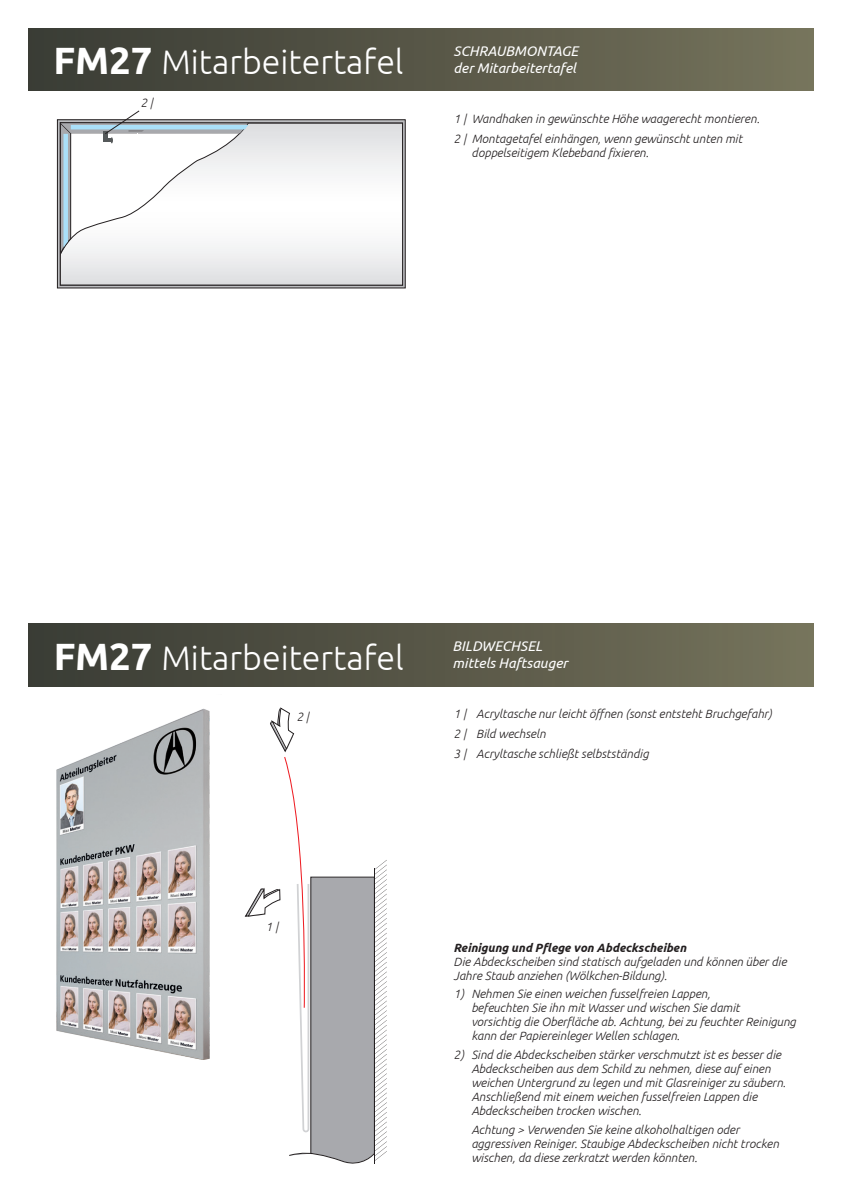
<style>
.page{position:relative;width:842px;height:1191px;background:#fff}
.page>*{position:absolute;margin:0;border:0;box-sizing:border-box;transform-origin:0 0}
.t1{font:300 34px "Ubuntu";color:#fff}
.t2{font:italic 14px/16.8px "Ubuntu";color:#fff}
.t3{font:500 13.2px/15.8px "Swiss 721 BT";color:#fff}
.t4{font:italic 300 12px/14px "Ubuntu";color:#231f20}
.t5{font:italic 700 12px "Ubuntu";color:#231f20}
.s1{font-weight:700;font-size:38px}
</style>
<div class="page">
<div style="left:28px;top:28px;width:786px;height:63px;background:linear-gradient(to right,#393b34,#75735b)"></div>
<svg style="left:57px;top:119px;width:349px;height:169px"></svg>
<svg style="left:60px;top:110px;width:188px;height:144px"></svg>
<div style="left:28px;top:624px;width:786px;height:62px;background:linear-gradient(to right,#393b34,#75735b)"></div>
<img style="left:56px;top:708px;width:154px;height:351px">
<svg style="left:245px;top:707px;width:142px;height:457px"></svg>
<h1 class="t1" style="left:54px;top:42px;width:352px"><span class="s1">FM27</span> Mitarbeitertafel</h1>
<p class="t4" style="left:140px;top:95px;width:14px">2 |</p>
<p class="t2" style="left:454px;top:42px;width:126px">SCHRAUBMONTAGE</p>
<p class="t3" style="left:427px;top:45px;width:151px">KLEBEMONTAGE<br>der Tür- und Infoschilder</p>
<p class="t2" style="left:454px;top:59px;width:124px">der Mitarbeitertafel</p>
<p class="t4" style="left:454px;top:109px;width:307px;line-height:20px">1 | Wandhaken in gewünschte Höhe waagerecht montieren.<br>2 | Montagetafel einhängen, wenn gewünscht unten mit</p>
<p class="t4" style="left:472px;top:146px;width:179px">doppelseitigem Klebeband fixieren.</p>
<h1 class="t1" style="left:54px;top:637px;width:352px"><span class="s1">FM27</span> Mitarbeitertafel</h1>
<p class="t4" style="left:296px;top:709px;width:14px">2 |</p>
<p class="t3" style="left:454px;top:637px;width:111px">TEXTWECHSEL mittels Haftsauger</p>
<p class="t2" style="left:453px;top:637px;width:117px">BILDWECHSEL mittels Haftsauger</p>
<p class="t4" style="left:454px;top:704px;width:320px;line-height:20px">1 | Acryltasche nur leicht öffnen (sonst entsteht Bruchgefahr)<br>2 | Bild wechseln<br>3 | Acryltasche schließt selbstständig</p>
<p class="t4" style="left:265px;top:919px;width:14px">1 |</p>
<p class="t5" style="left:454px;top:940px;width:234px">Reinigung und Pflege von Abdeckscheiben</p>
<p class="t4" style="left:454px;top:954px;width:334px">Die Abdeckscheiben sind statisch aufgeladen und können über die<br>Jahre Staub anziehen (Wölkchen-Bildung).</p>
<p class="t4" style="left:471px;top:986px;width:326px;text-indent:-18px">1) Nehmen Sie einen weichen fusselfreien Lappen,<br>befeuchten Sie ihn mit Wasser und wischen Sie damit<br>vorsichtig die Oberfläche ab. Achtung, bei zu feuchter Reinigung kann der Papiereinleger Wellen schlagen.</p>
<p class="t4" style="left:471px;top:1047px;width:316px;text-indent:-18px">2) Sind die Abdeckscheiben stärker verschmutzt ist es besser die Abdeckscheiben aus dem Schild zu nehmen, diese auf einen weichen Untergrund zu legen und mit Glasreiniger zu säubern.<br>Anschließend mit einem weichen fusselfreien Lappen die Abdeckscheiben trocken wischen.</p>
<p class="t4" style="left:471px;top:1122px;width:309px">Achtung &gt; Verwenden Sie keine alkoholhaltigen oder aggressiven Reiniger. Staubige Abdeckscheiben nicht trocken wischen, da diese zerkratzt werden könnten.</p>
</div>
